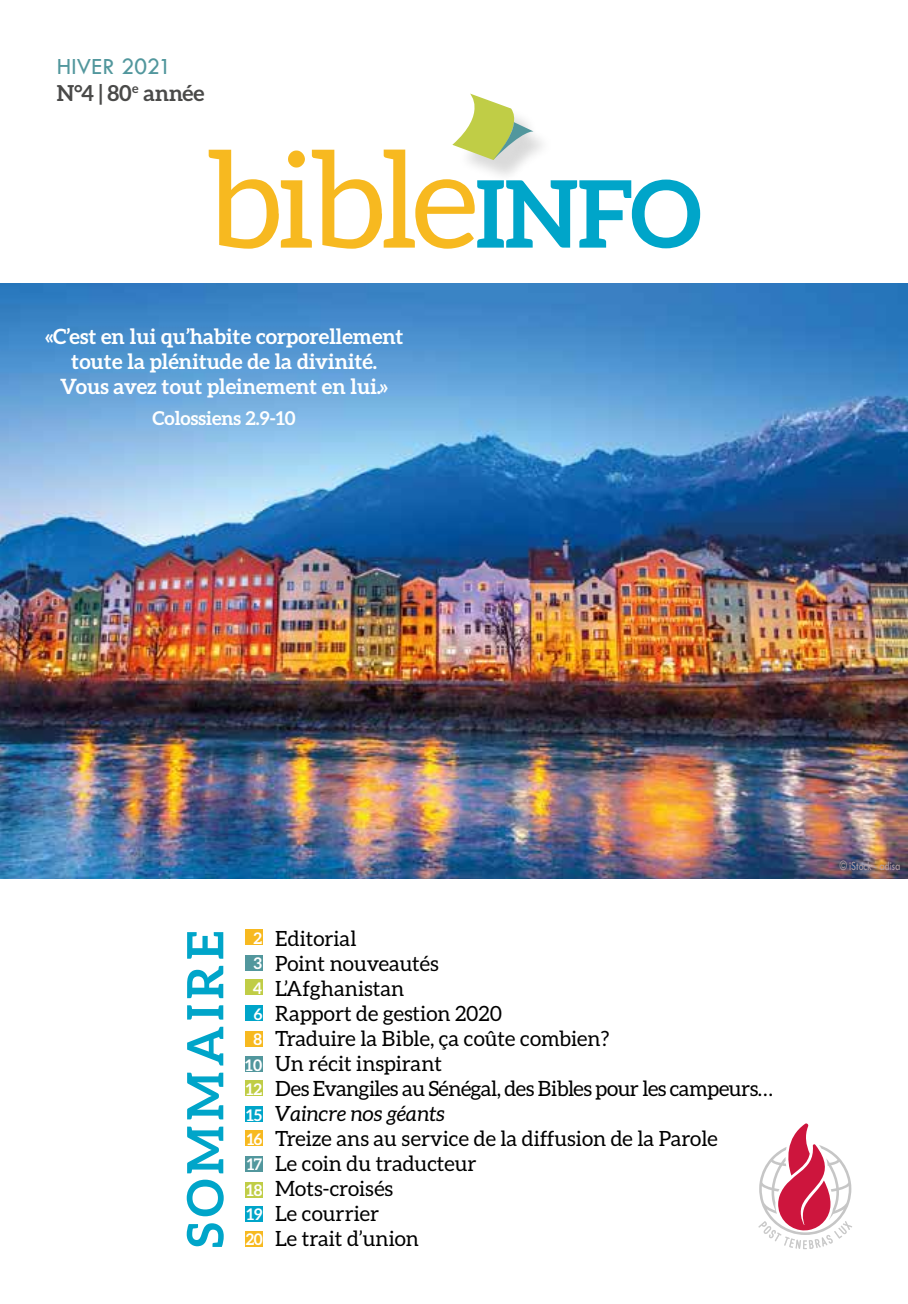
<style>
.page{position:relative;width:908px;height:1304px;background:#fff}
.page>*{position:absolute;margin:0;border:0;box-sizing:border-box;transform-origin:0 0}
.t1{font:133px "Aleo";letter-spacing:-.04em;color:#f7b920}
.t2{font:700 50px "Aleo";letter-spacing:.105em;color:#00a5c9}
.t3{font:24px "Tw Cen";color:#52979d}
.t4{font:700 22px "Aleo";color:#4a4a49}
.t5{font:21px/25px "Aleo";color:#000}
.t6{font:700 21px/25px "Aleo";color:#fff;text-align:center}
.t7{font:italic 21px "Aleo";color:#000}
.t8{font:700 19px "Aleo";color:#fff}
.t9{font:700 16px/25px "Aleo";color:#fff;text-align:justify}
.t10{font:13px "Tw Cen";letter-spacing:-.01em;color:#b29fa3;scale:.75 1}
.s1{font-weight:700;font-size:93.2px;color:#00a5c9}
</style>
<div class="page">
<div style="left:456px;top:98px;width:82px;height:86px;background:#000;opacity:.15"></div>
<div style="left:498px;top:127px;width:57px;height:55px;background:#000;opacity:.15"></div>
<svg style="left:452px;top:94px;width:81px;height:66px"></svg>
<svg style="left:758px;top:1123px;width:93px;height:126px"></svg>
<div style="left:245px;top:955px;width:17px;height:16px;background:#52979d"></div>
<div style="left:245px;top:930px;width:17px;height:15px;background:#f7b920"></div>
<div style="left:245px;top:979px;width:17px;height:16px;background:#c0cd46"></div>
<div style="left:245px;top:1031px;width:17px;height:15px;background:#f7b920"></div>
<div style="left:245px;top:1080px;width:17px;height:16px;background:#c0cd46"></div>
<div style="left:245px;top:1056px;width:17px;height:16px;background:#52979d"></div>
<div style="left:245px;top:1106px;width:17px;height:16px;background:#00a5c9"></div>
<div style="left:245px;top:1131px;width:17px;height:15px;background:#f7b920"></div>
<div style="left:245px;top:1156px;width:17px;height:16px;background:#52979d"></div>
<div style="left:245px;top:1182px;width:17px;height:15px;background:#c0cd46"></div>
<div style="left:245px;top:1206px;width:17px;height:16px;background:#00a5c9"></div>
<div style="left:245px;top:1005px;width:17px;height:16px;background:#00a5c9"></div>
<div style="left:245px;top:1231px;width:18px;height:15px;background:#f7b920"></div>
<img style="left:0;top:283px;width:907px;height:596px">
<p class="t3" style="left:57px;top:52px;width:116px">HIVER 2021</p>
<p class="t4" style="left:57px;top:80px;width:149px">N°4 | 80<sup>e</sup> année</p>
<h1 class="t1" style="left:206px;top:125px;width:496px">bible<span class="s1">INFO</span></h1>
<p class="t6" style="left:45px;top:324px;width:359px">«C’est en lui qu’habite corporellement toute la plénitude de la divinité.<br>Vous avez tout pleinement en lui.»</p>
<p class="t8" style="left:152px;top:407px;width:145px">Colossiens 2.9-10</p>
<h2 class="t2" style="left:176px;top:1248px;width:318px;rotate:-90deg">SOMMAIRE</h2>
<p class="t5" style="left:275px;top:926px;width:499px">Editorial<br>Point nouveautés<br>L’Afghanistan<br>Rapport de gestion 2020<br>Traduire la Bible, ça coûte combien?<br>Un récit inspirant<br>Des Evangiles au Sénégal, des Bibles pour les campeurs…</p>
<p class="t9" style="left:253px;top:925px;width:10px">2</p>
<p class="t9" style="left:253px;top:975px;width:11px">4</p>
<p class="t9" style="left:253px;top:1026px;width:10px">8</p>
<p class="t9" style="left:246px;top:1076px;width:18px">12</p>
<p class="t9" style="left:253px;top:951px;width:10px">3</p>
<p class="t9" style="left:254px;top:1001px;width:10px">6</p>
<p class="t9" style="left:245px;top:1052px;width:18px">10</p>
<p class="t9" style="left:246px;top:1102px;width:18px">15<br>16<br>17<br>18<br>19</p>
<p class="t7" style="left:275px;top:1102px;width:171px">Vaincre nos géants</p>
<p class="t5" style="left:275px;top:1126px;width:444px">Treize ans au service de la diffusion de la Parole<br>Le coin du traducteur<br>Mots-croisés<br>Le courrier<br>Le trait d’union</p>
<p class="t9" style="left:246px;top:1226px;width:18px">20</p>
<p class="t10" style="left:839px;top:858px;width:82px">© iStock - adisa</p>
</div>
